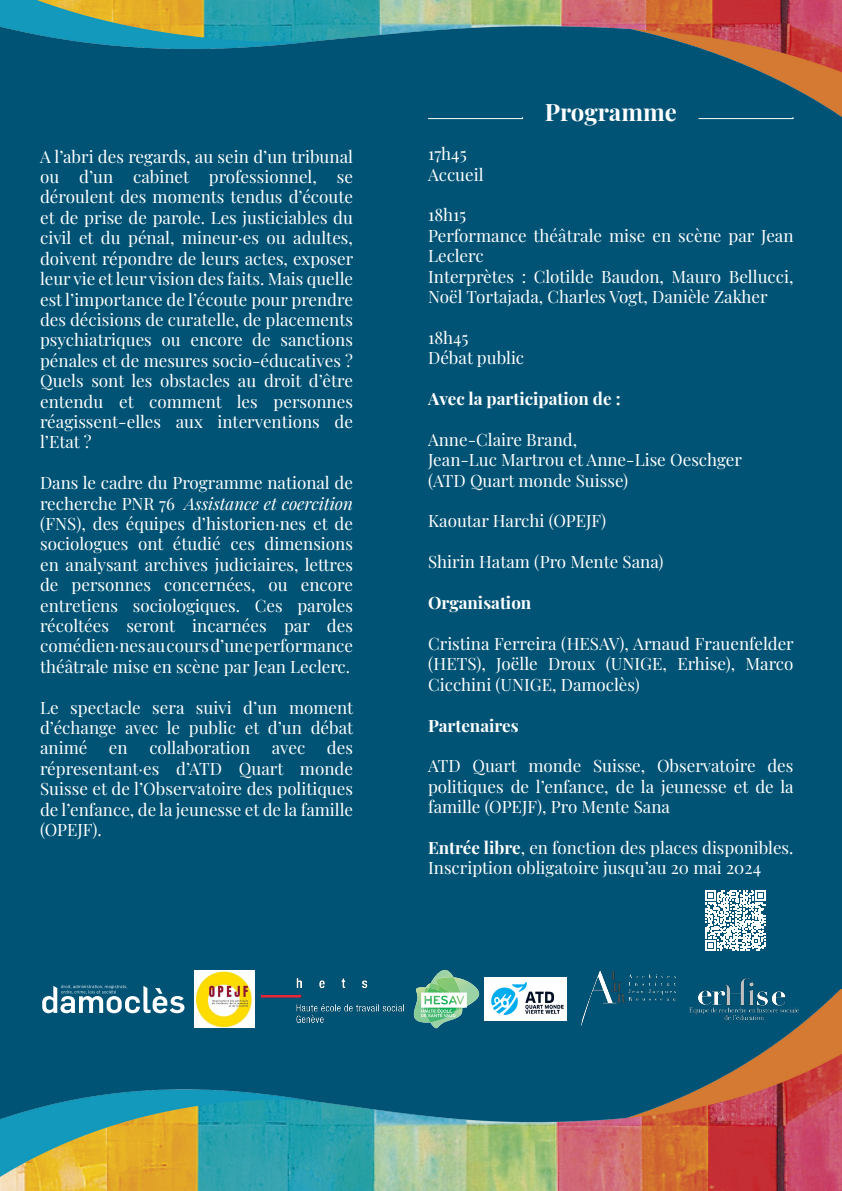
<style>
.page{position:relative;width:842px;height:1191px;background:#005375}
.page>*{position:absolute;margin:0;border:0;box-sizing:border-box;transform-origin:0 0}
.Left_med_text{font:700 24px "Playfair Display";color:#fff}
.Left_med_text-2{font:17px/20.4px "Playfair Display";color:#fff;text-align:justify}
.Left_med_text-3{font:700 17px "Playfair Display";color:#fff}
.s1{font-style:italic}
.s2{font-weight:700}
</style>
<div class="page">
<img style="left:0;top:989px;width:842px;height:202px">
<img style="left:0;top:0;width:842px;height:119px">
<svg style="left:427px;top:116px;width:96px;height:4px"></svg>
<svg style="left:697px;top:116px;width:97px;height:4px"></svg>
<img style="left:413px;top:989px;width:1px;height:33px">
<svg style="left:414px;top:970px;width:65px;height:58px"></svg>
<img style="left:485px;top:977px;width:82px;height:43px">
<svg style="left:705px;top:890px;width:60px;height:60px"></svg>
<svg style="left:42px;top:985px;width:142px;height:28px"></svg>
<img style="left:261px;top:978px;width:142px;height:44px">
<img style="left:194px;top:970px;width:60px;height:57px">
<img style="left:690px;top:978px;width:108px;height:42px">
<img style="left:582px;top:971px;width:93px;height:56px">
<p class="Left_med_text-2" style="left:40px;top:145px;width:315px">A l’abri des regards, au sein d’un tribunal ou d’un cabinet professionnel, se déroulent des moments tendus d’écoute et de prise de parole. Les justiciables du civil et du pénal, mineur·es ou adultes, doivent répondre de leurs actes, exposer leur vie et leur vision des faits. Mais quelle est l’importance de l’écoute pour prendre des décisions de curatelle, de placements psychiatriques ou encore de sanctions pénales et de mesures socio-éducatives ?<br>Quels sont les obstacles au droit d’être entendu et comment les personnes réagissent-elles aux interventions de l’Etat ?</p>
<p class="Left_med_text-2" style="left:40px;top:471px;width:314px">Dans le cadre du Programme national de recherche PNR 76 <span class="s1">Assistance et coercition </span>(FNS), des équipes d’historien·nes et de sociologues ont étudié ces dimensions en analysant archives judiciaires, lettres de personnes concernées, ou encore entretiens sociologiques. Ces paroles récoltées seront incarnées par des comédien·nes au cours d’une performance théâtrale mise en scène par Jean Leclerc.</p>
<p class="Left_med_text-2" style="left:40px;top:695px;width:315px">Le spectacle sera suivi d’un moment d’échange avec le public et d’un débat animé</p>
<p class="Left_med_text-2" style="left:40px;top:736px;width:314px;text-indent:287px">des répresentant·es d’ATD Quart monde Suisse et de l’Observatoire des politiques de l’enfance, de la jeunesse et de la famille (OPEJF).</p>
<p class="Left_med_text-2" style="left:109px;top:736px;width:20px">en</p>
<p class="Left_med_text-2" style="left:149px;top:736px;width:102px">collaboration</p>
<p class="Left_med_text-2" style="left:272px;top:736px;width:35px">avec</p>
<p class="Left_med_text" style="left:545px;top:93px;width:134px">Programme</p>
<p class="Left_med_text-2" style="left:428px;top:142px;width:40px">17h45</p>
<p class="Left_med_text-2" style="left:428px;top:162px;width:57px">Accueil</p>
<p class="Left_med_text-2" style="left:428px;top:203px;width:40px">18h15</p>
<p class="Left_med_text-2" style="left:428px;top:224px;width:367px">Performance théâtrale mise en scène par Jean<br>Leclerc</p>
<p class="Left_med_text-2" style="left:428px;top:264px;width:367px">Interprètes : Clotilde Baudon, Mauro Bellucci,<br>Noël Tortajada, Charles Vogt, Danièle Zakher</p>
<p class="Left_med_text-2" style="left:428px;top:326px;width:42px">18h45</p>
<p class="Left_med_text-2" style="left:428px;top:346px;width:98px">Débat public</p>
<p class="Left_med_text-3" style="left:428px;top:385px;width:194px">Avec la participation de :</p>
<p class="Left_med_text-2" style="left:428px;top:428px;width:315px;text-align:left">Anne-Claire Brand,<br>Jean-Luc Martrou et Anne-Lise Oeschger (ATD Quart monde Suisse)</p>
<p class="Left_med_text-2" style="left:428px;top:509px;width:180px">Kaoutar Harchi (OPEJF)</p>
<p class="Left_med_text-2" style="left:428px;top:550px;width:237px">Shirin Hatam (Pro Mente Sana)</p>
<p class="Left_med_text-3" style="left:428px;top:589px;width:105px">Organisation</p>
<p class="Left_med_text-2" style="left:428px;top:632px;width:367px">Cristina Ferreira (HESAV), Arnaud Frauenfelder (HETS), Joëlle Droux (UNIGE, Erhise), Marco Cicchini (UNIGE, Damoclès)</p>
<p class="Left_med_text-3" style="left:428px;top:712px;width:92px">Partenaires</p>
<p class="Left_med_text-2" style="left:428px;top:754px;width:367px">ATD Quart monde Suisse, Observatoire des politiques de l’enfance, de la jeunesse et de la famille (OPEJF), Pro Mente Sana</p>
<p class="Left_med_text-2" style="left:428px;top:836px;width:367px"><span class="s2">Entrée libre</span>, en fonction des places disponibles.</p>
<p class="Left_med_text-2" style="left:428px;top:856px;width:334px">Inscription obligatoire jusqu’au 20 mai 2024</p>
</div>
